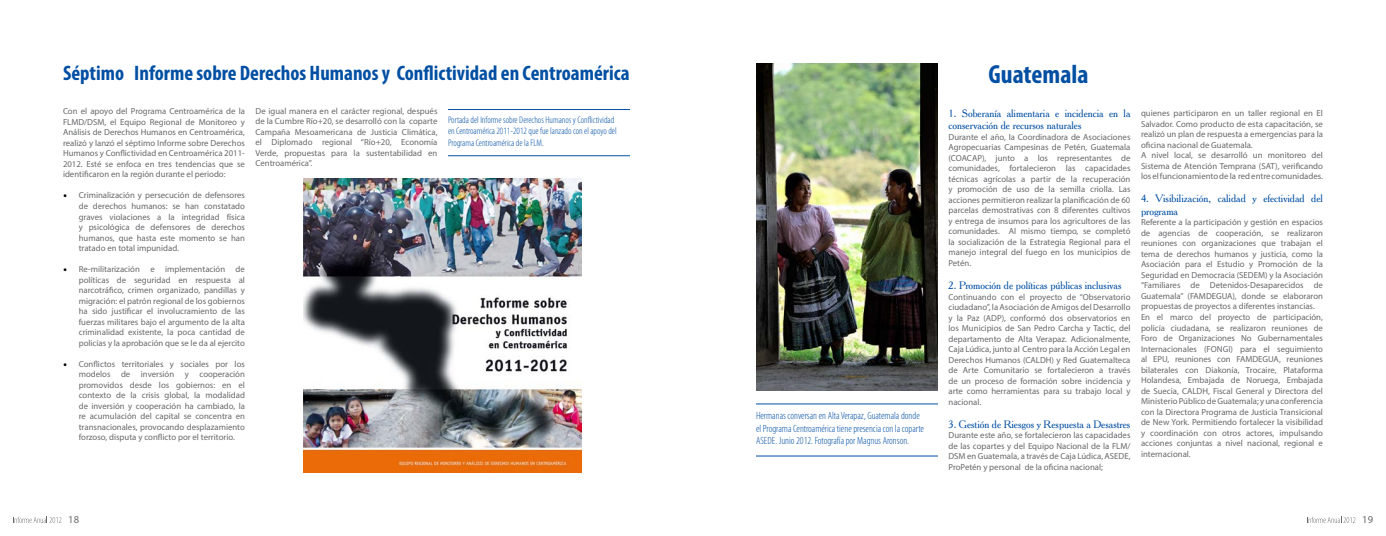
<style>
.page{position:relative;width:1386px;height:536px;background:#fff}
.page>*{position:absolute;margin:0;border:0;box-sizing:border-box;transform-origin:0 0}
.t1{font:700 condensed 26.25px "Myriad Pro";color:#004fa3}
.t2{font:700 condensed 21px "Myriad Pro";color:#004fa3}
.t3{font:10.5px/12.6px "Cheltenham BT";color:#004fa3}
.t4{font:300 condensed 10.5px/12.6px "Myriad Pro";color:#004fa3}
.t5{font:10.5px "Myriad Pro";color:#67686b}
.t6{font:300 condensed 9.62px/11.5px "Myriad Pro";color:#004fa3}
.t7{font:8.75px/10.5px "Myriad Pro";color:#67686b;text-align:justify}
.s1{font-family:"Minion Pro";font-size:10.5px;color:#000}
</style>
<div class="page">
<svg style="left:13px;top:516px;width:48px;height:6px"></svg>
<svg style="left:1307px;top:516px;width:48px;height:6px"></svg>
<hr style="left:448px;top:109px;width:182px;height:1px;background:#004fa3">
<hr style="left:448px;top:155px;width:182px;height:1px;background:#004fa3">
<img style="left:756px;top:63px;width:182px;height:328px">
<hr style="left:756px;top:403px;width:182px;height:1px;background:#004fa3">
<hr style="left:756px;top:455px;width:182px;height:1px;background:#004fa3">
<img style="left:303px;top:178px;width:278px;height:294px">
<h2 class="t2" style="left:63px;top:59px;width:568px">Séptimo Informe sobre Derechos Humanos y Conflictividad en Centroamérica</h2>
<h1 class="t1" style="left:988px;top:58px;width:101px">Guatemala</h1>
<p class="t7" style="left:63px;top:106px;width:183px">Con el apoyo del Programa Centroamérica de la FLMD/DSM, el Equipo Regional de Monitoreo y Análisis de Derechos Humanos en Centroamérica, realizó y lanzó el séptimo Informe sobre Derechos Humanos y Conflictividad en Centroamérica 2011- 2012. Esté se enfoca en tres tendencias que se identificaron en la región durante el periodo:</p>
<p class="t7" style="left:79px;top:190px;width:168px;text-indent:-16px"><span class="s1">•</span> Criminalización y persecución de defensores de derechos humanos: se han constatado graves violaciones a la integridad física y psicológica de defensores de derechos humanos, que hasta este momento se han tratado en total impunidad.</p>
<p class="t7" style="left:79px;top:263px;width:168px;text-indent:-16px"><span class="s1">•</span> Re-militarización e implementación de políticas de seguridad en respuesta al narcotráfico, crimen organizado, pandillas y migración: el patrón regional de los gobiernos ha sido justificar el involucramiento de las fuerzas militares bajo el argumento de la alta criminalidad existente, la poca cantidad de policías y la aprobación que se le da al ejercito</p>
<p class="t7" style="left:79px;top:358px;width:168px;text-indent:-16px"><span class="s1">•</span> Conflictos territoriales y sociales por los modelos de inversión y cooperación promovidos desde los gobiernos: en el contexto de la crisis global, la modalidad de inversión y cooperación ha cambiado, la re acumulación del capital se concentra en transnacionales, provocando desplazamiento forzoso, disputa y conflicto por el territorio.</p>
<p class="t7" style="left:256px;top:105px;width:183px">De igual manera en el carácter regional, después de la Cumbre Río+20, se desarrolló con la coparte Campaña Mesoamericana de Justicia Climática, el Diplomado regional “Río+20, Economía Verde, propuestas para la sustentabilidad en Centroamérica”.</p>
<p class="t6" style="left:448px;top:114px;width:170px">Portada del Informe sobre Derechos Humanos y Conflictividad en Centroamérica 2011-2012 que fue lanzado con el apoyo del<br>Programa Centroamérica de la FLM.</p>
<p class="t3" style="left:948px;top:106px;width:184px">1. Soberanía alimentaria e incidencia en la conservación de recursos naturales</p>
<p class="t7" style="left:948px;top:131px;width:184px">Durante el año, la Coordinadora de Asociaciones Agropecuarias Campesinas de Petén, Guatemala (COACAP), junto a los representantes de comunidades, fortalecieron las capacidades técnicas agrícolas a partir de la recuperación y promoción de uso de la semilla criolla. Las acciones permitieron realizar la planificación de 60 parcelas demostrativas con 8 diferentes cultivos y entrega de insumos para los agricultores de las comunidades. Al mismo tiempo, se completó la socialización de la Estrategia Regional para el manejo integral del fuego en los municipios de Petén.</p>
<p class="t3" style="left:948px;top:279px;width:175px">2. Promoción de políticas públicas inclusivas</p>
<p class="t7" style="left:948px;top:291px;width:184px">Continuando con el proyecto de “Observatorio ciudadano”, la Asociación de Amigos del Desarrollo y la Paz (ADP), conformó dos observatorios en los Municipios de San Pedro Carcha y Tactic, del departamento de Alta Verapaz. Adicionalmente, Caja Lúdica, junto al Centro para la Acción Legal en Derechos Humanos (CALDH) y Red Guatemalteca de Arte Comunitario se fortalecieron a través de un proceso de formación sobre incidencia y arte como herramientas para su trabajo local y nacional.</p>
<p class="t3" style="left:948px;top:417px;width:183px">3. Gestión de Riesgos y Respuesta a Desastres</p>
<p class="t7" style="left:948px;top:430px;width:184px">Durante este año, se fortalecieron las capacidades de las copartes y del Equipo Nacional de la FLM/ DSM en Guatemala, a través de Caja Lúdica, ASEDE, ProPetén y personal de la oficina nacional;</p>
<p class="t4" style="left:756px;top:409px;width:170px">Hermanas conversan en Alta Verapaz, Guatemala donde el Programa Centroamérica tiene presencia con la coparte<br>ASEDE. Junio 2012. Fotografía por Magnus Aronson.</p>
<p class="t7" style="left:1141px;top:108px;width:184px;text-align:left">quienes participaron en un taller regional en El Salvador. Como producto de esta capacitación, se realizó un plan de respuesta a emergencias para la oficina nacional de Guatemala.<br>A nivel local, se desarrolló un monitoreo del Sistema de Atención Temprana (SAT), verificando los el funcionamiento de la red entre comunidades.</p>
<p class="t3" style="left:1141px;top:192px;width:184px">4. Visibilización, calidad y efectividad del programa</p>
<p class="t7" style="left:1141px;top:217px;width:184px;text-align:left">Referente a la participación y gestión en espacios de agencias de cooperación, se realizaron reuniones con organizaciones que trabajan el tema de derechos humanos y justicia, como la Asociación para el Estudio y Promoción de la Seguridad en Democracia (SEDEM) y la Asociación “Familiares de Detenidos-Desaparecidos de Guatemala” (FAMDEGUA), donde se elaboraron propuestas de proyectos a diferentes instancias.<br>En el marco del proyecto de participación, policía ciudadana, se realizaron reuniones de Foro de Organizaciones No Gubernamentales Internacionales (FONGI) para el seguimiento al EPU, reuniones con FAMDEGUA, reuniones bilaterales con Diakonía, Trocaire, Plataforma Holandesa, Embajada de Noruega, Embajada de Suecia, CALDH, Fiscal General y Directora del Ministerio Público de Guatemala; y una conferencia con la Directora Programa de Justicia Transicional de New York. Permitiendo fortalecer la visibilidad y coordinación con otros actores, impulsando acciones conjuntas a nivel nacional, regional e internacional.</p>
<p class="t5" style="left:68px;top:513px;width:13px">18</p>
<p class="t5" style="left:1362px;top:513px;width:13px">19</p>
</div>
